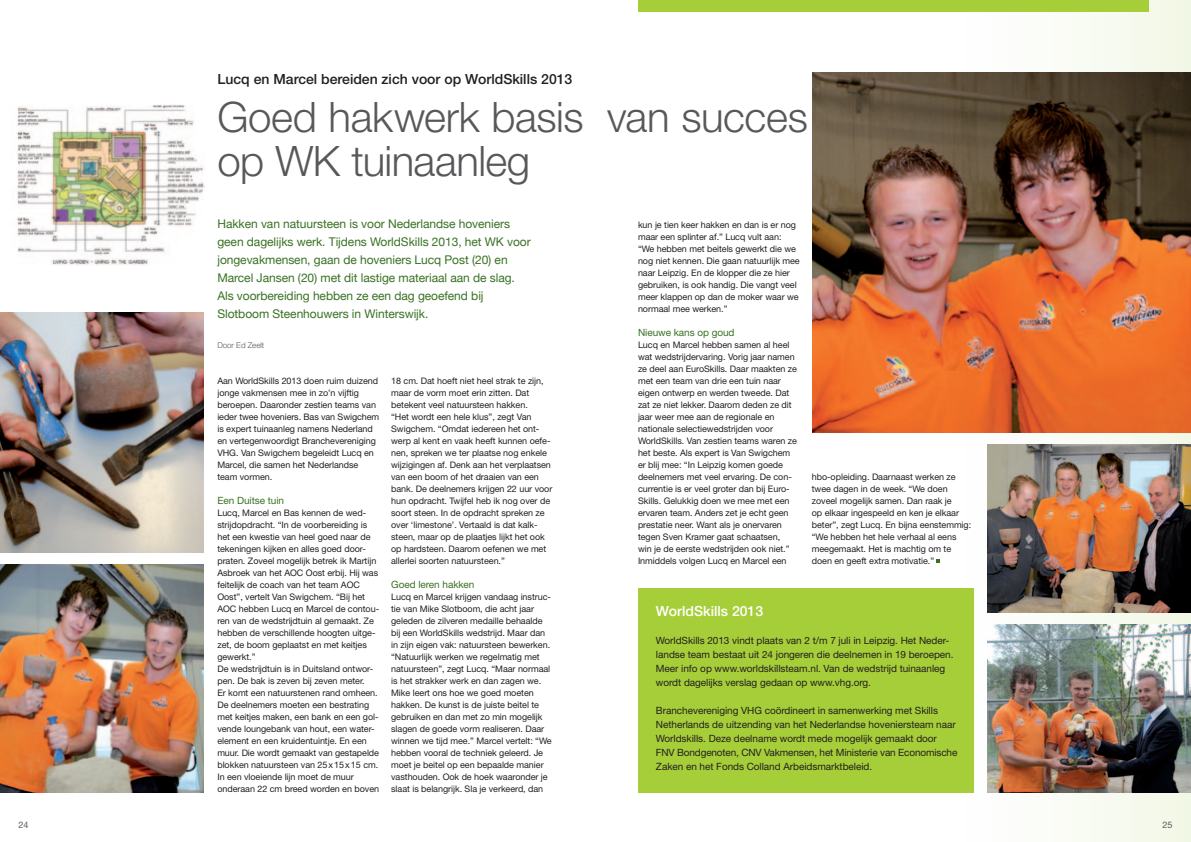
<style>
.page{position:relative;width:1191px;height:842px;background:#fff}
.page>*{position:absolute;margin:0;border:0;box-sizing:border-box;transform-origin:0 0}
.t1{font:300 42px/44px "Helvetica Neue LT Std";letter-spacing:-.01em;color:#57585a}
.t2{font:500 14px "Helvetica Neue LT Std";color:#231f20}
.t3{font:500 14px "Helvetica Neue LT Std";color:#fff}
.t4{font:12px/18px "Helvetica Neue";letter-spacing:-.005em;color:#397123}
.t5{font:10px/14px "Helvetica Neue LT Std";letter-spacing:-.005em;color:#231f20}
.t6{font:10px "Helvetica Neue LT Std";letter-spacing:-.005em;color:#397123}
.t7{font:9px/12px "Helvetica Neue LT Std";letter-spacing:-.005em;color:#231f20}
.t8{font:9px "Helvetica Neue LT Std";color:#57585a}
.t9{font:300 8px "Helvetica Neue LT Std";letter-spacing:-.005em;color:#57585a}
</style>
<div class="page">
<svg style="left:911px;top:0;width:280px;height:842px"></svg>
<div style="left:638px;top:0;width:510px;height:12px;background:#a6ce39"></div>
<img style="left:17px;top:104px;width:187px;height:162px">
<img style="left:813px;top:72px;width:378px;height:360px">
<img style="left:0;top:312px;width:203px;height:240px">
<img style="left:987px;top:444px;width:204px;height:168px">
<img style="left:987px;top:624px;width:204px;height:168px">
<img style="left:0;top:564px;width:203px;height:228px">
<div style="left:638px;top:588px;width:335px;height:204px;background:#a6ce39"></div>
<svg style="left:936px;top:559px;width:3px;height:4px"></svg>
<h2 class="t2" style="left:217px;top:71px;width:356px">Lucq en Marcel bereiden zich voor op WorldSkills 2013</h2>
<h1 class="t1" style="left:217px;top:94px;width:592px">Goed hakwerk basis van succes op WK tuinaanleg</h1>
<p class="t4" style="left:217px;top:215px;width:315px">Hakken van natuursteen is voor Nederlandse hoveniers geen dagelijks werk. Tijdens WorldSkills 2013, het WK voor jongevakmensen, gaan de hoveniers Lucq Post (20) en Marcel Jansen (20) met dit lastige materiaal aan de slag.<br>Als voorbereiding hebben ze een dag geoefend bij Slotboom Steenhouwers in Winterswijk.</p>
<p class="t9" style="left:217px;top:340px;width:48px">Door Ed Zeelt</p>
<p class="t7" style="left:638px;top:219px;width:163px">kun je tien keer hakken en dan is er nog maar een splinter af.” Lucq vult aan: “We hebben met beitels gewerkt die we nog niet kennen. Die gaan natuurlijk mee naar Leipzig. En de klopper die ze hier gebruiken, is ook handig. Die vangt veel meer klappen op dan de moker waar we normaal mee werken.”</p>
<p class="t6" style="left:638px;top:326px;width:98px">Nieuwe kans op goud</p>
<p class="t7" style="left:638px;top:339px;width:160px">Lucq en Marcel hebben samen al heel wat wedstrijdervaring. Vorig jaar namen ze deel aan EuroSkills. Daar maakten ze met een team van drie een tuin naar eigen ontwerp en werden tweede. Dat zat ze niet lekker. Daarom deden ze dit jaar weer mee aan de regionale en nationale selectiewedstrijden voor WorldSkills. Van zestien teams waren ze het beste. Als expert is Van Swigchem er blij mee: “In Leipzig komen goede deelnemers met veel ervaring. De con&shy;currentie is er veel groter dan bij Euro-Skills. Gelukkig doen we mee met een ervaren team. Anders zet je echt geen prestatie neer. Want als je onervaren tegen Sven Kramer gaat schaatsen,<br>win je de eerste wedstrijden ook niet.” Inmiddels volgen Lucq en Marcel een</p>
<p class="t7" style="left:217px;top:375px;width:163px">Aan WorldSkills 2013 doen ruim duizend jonge vakmensen mee in zo’n vijftig beroepen. Daaronder zestien teams van ieder twee hoveniers. Bas van Swigchem is expert tuinaanleg namens Nederland en vertegenwoordigt Branchevereniging VHG. Van Swigchem begeleidt Lucq en Marcel, die samen het Nederlandse team vormen.</p>
<p class="t6" style="left:217px;top:494px;width:68px">Een Duitse tuin</p>
<p class="t7" style="left:217px;top:507px;width:163px">Lucq, Marcel en Bas kennen de wed&shy;strijdopdracht. “In de voorbereiding is het een kwestie van heel goed naar de tekeningen kijken en alles goed door&shy;praten. Zoveel mogelijk betrek ik Martijn Asbroek van het AOC Oost erbij. Hij was feitelijk de coach van het team AOC Oost”, vertelt Van Swigchem. “Bij het AOC hebben Lucq en Marcel de contou&shy;ren van de wedstrijdtuin al gemaakt. Ze hebben de verschillende hoogten uitge&shy;zet, de boom geplaatst en met keitjes gewerkt.”<br>De wedstrijdtuin is in Duitsland ontwor&shy;pen. De bak is zeven bij zeven meter.<br>Er komt een natuurstenen rand omheen.<br>De deelnemers moeten een bestrating met keitjes maken, een bank en een gol&shy;vende loungebank van hout, een water&shy;element en een kruidentuintje. En een muur. Die wordt gemaakt van gestapelde blokken natuursteen van 25x15x15 cm.<br>In een vloeiende lijn moet de muur onderaan 22 cm breed worden en boven</p>
<p class="t7" style="left:391px;top:375px;width:163px">18 cm. Dat hoeft niet heel strak te zijn, maar de vorm moet erin zitten. Dat betekent veel natuursteen hakken.<br>“Het wordt een hele klus”, zegt Van Swigchem. “Omdat iedereen het ont&shy;werp al kent en vaak heeft kunnen oefe&shy;nen, spreken we ter plaatse nog enkele wijzigingen af. Denk aan het verplaatsen van een boom of het draaien van een bank. De deelnemers krijgen 22 uur voor hun opdracht. Twijfel heb ik nog over de soort steen. In de opdracht spreken ze over ‘limestone’. Vertaald is dat kalk&shy;steen, maar op de plaatjes lijkt het ook op hardsteen. Daarom oefenen we met allerlei soorten natuursteen.”</p>
<p class="t6" style="left:391px;top:578px;width:85px">Goed leren hakken</p>
<p class="t7" style="left:391px;top:591px;width:162px">Lucq en Marcel krijgen vandaag instruc&shy;tie van Mike Slotboom, die acht jaar geleden de zilveren medaille behaalde bij een WorldSkills wedstrijd. Maar dan in zijn eigen vak: natuursteen bewerken. “Natuurlijk werken we regelmatig met natuursteen”, zegt Lucq. “Maar normaal is het strakker werk en dan zagen we.<br>Mike leert ons hoe we goed moeten hakken. De kunst is de juiste beitel te gebruiken en dan met zo min mogelijk slagen de goede vorm realiseren. Daar winnen we tijd mee.” Marcel vertelt: “We hebben vooral de techniek geleerd. Je moet je beitel op een bepaalde manier vasthouden. Ook de hoek waaronder je slaat is belangrijk. Sla je verkeerd, dan</p>
<p class="t7" style="left:812px;top:471px;width:161px">hbo-opleiding. Daarnaast werken ze twee dagen in de week. “We doen zoveel mogelijk samen. Dan raak je<br>op elkaar ingespeeld en ken je elkaar beter”, zegt Lucq. En bijna eenstemmig: “We hebben het hele verhaal al eens meegemaakt. Het is machtig om te doen en geeft extra motivatie.”</p>
<h2 class="t3" style="left:656px;top:602px;width:109px">WorldSkills 2013</h2>
<p class="t5" style="left:656px;top:633px;width:299px">WorldSkills 2013 vindt plaats van 2 t/m 7 juli in Leipzig. Het Neder&shy;landse team bestaat uit 24 jongeren die deelnemen in 19 beroepen.<br>Meer info op www.worldskillsteam.nl. Van de wedstrijd tuinaanleg wordt dagelijks verslag gedaan op www.vhg.org.</p>
<p class="t5" style="left:656px;top:703px;width:303px">Branchevereniging VHG coördineert in samenwerking met Skills Netherlands de uitzending van het Nederlandse hoveniersteam naar Worldskills. Deze deelname wordt mede mogelijk gemaakt door FNV Bondgenoten, CNV Vakmensen, het Ministerie van Economische Zaken en het Fonds Colland Arbeidsmarktbeleid.</p>
<p class="t8" style="left:19px;top:819px;width:11px">24</p>
<p class="t8" style="left:1162px;top:819px;width:11px">25</p>
</div>
